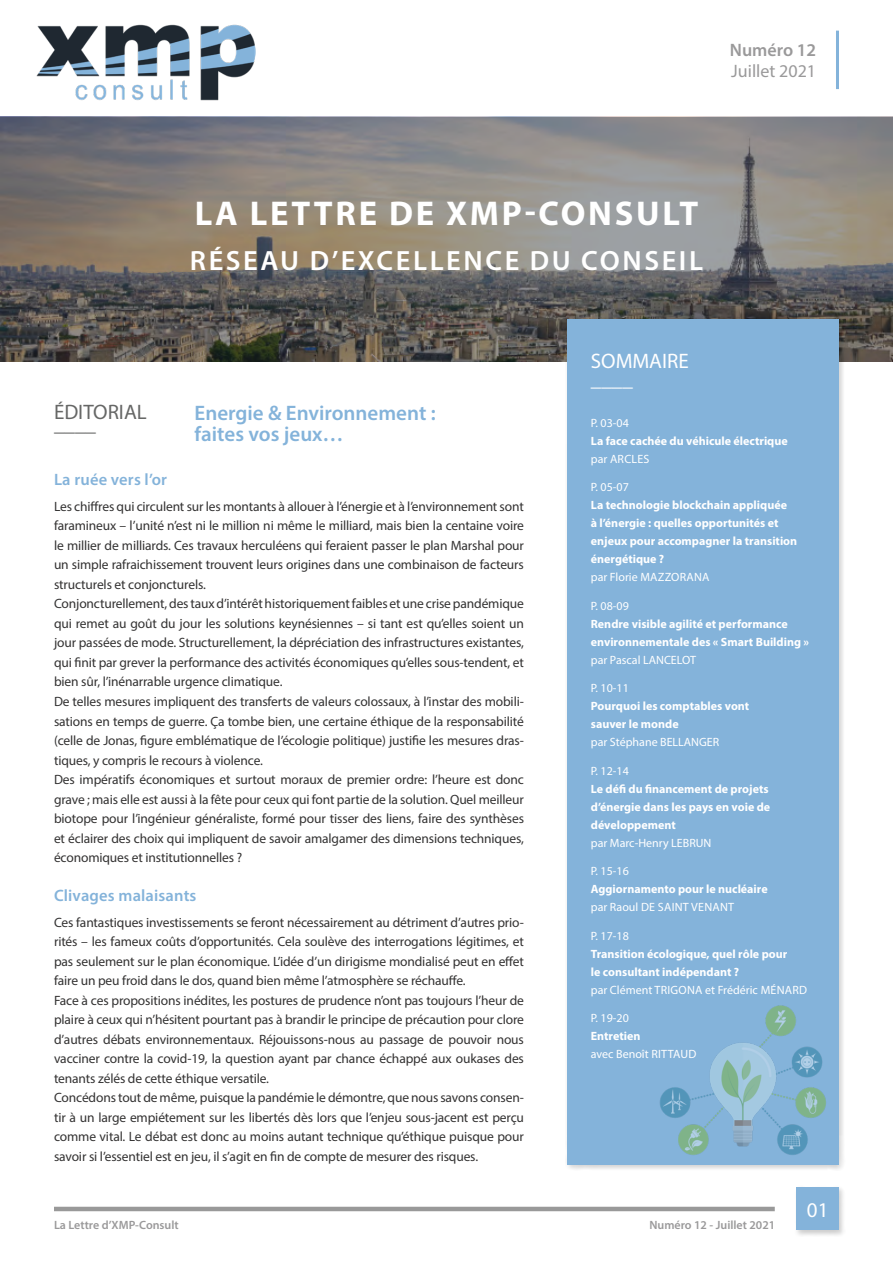
<style>
.page{position:relative;width:893px;height:1263px;background:#fff}
.page>*{position:absolute;margin:0;border:0;box-sizing:border-box;transform-origin:0 0}
.t1{font:700 34.5px "Myriad Pro";letter-spacing:.08em;color:#fff}
.t2{font:600 27.9px "Myriad Pro";letter-spacing:.09em;color:#fff}
.t3{font:600 21px "Myriad Pro";color:#84b3da}
.t4{font:21px "Myriad Pro";color:#fff}
.t5{font:21px "Myriad Pro";color:#666766}
.t6{font:18px "Myriad Pro";color:#9a999a}
.t7{font:600 18px "Myriad Pro";color:#9a999a}
.t8{font:600 16.5px "Myriad Pro";letter-spacing:.01em;color:#84b3da}
.t9{font:13.5px/19.5px "Myriad Pro";letter-spacing:-.01em;color:#333232;text-align:justify}
.t10{font:700 12px/18px "Myriad Pro";color:#fff}
.t11{font:12px/18px "Myriad Pro";color:#fff}
.t12{font:600 12px "Myriad Pro";color:#9a999a}
.t13{font:12px "Myriad Pro";letter-spacing:.02em;color:#fff}
.s1{font-weight:400}
.s2{font-weight:700}
</style>
<div class="page">
<svg style="left:0;top:117px;width:893px;height:244px;background:#797571"></svg>
<img style="left:36px;top:24px;width:219px;height:77px">
<hr style="left:54px;top:1207px;width:721px;height:4px;background:#999">
<hr style="left:836px;top:31px;width:3px;height:58px;background:#84b3da">
<div style="left:794px;top:1185px;width:52px;height:52px;background:#000;opacity:.2"></div>
<div style="left:796px;top:1188px;width:43px;height:42px;background:#84b3da"></div>
<div style="left:565px;top:317px;width:281px;height:854px;background:#000;opacity:.2"></div>
<div style="left:568px;top:319px;width:271px;height:845px;background:#84b3da"></div>
<img style="left:660px;top:982px;width:181px;height:176px">
<p class="t7" style="left:730px;top:38px;width:88px">Numéro 12</p>
<p class="t6" style="left:731px;top:60px;width:87px">Juillet 2021</p>
<p class="t1" style="left:195px;top:191px;width:505px">LA LETTRE DE XMP-CONSULT</p>
<p class="t2" style="left:190px;top:243px;width:515px">RÉSEAU D’EXCELLENCE DU CONSEIL</p>
<p class="t5" style="left:54px;top:399px;width:94px">ÉDITORIAL</p>
<p class="t5" style="left:54px;top:411px;width:43px">____</p>
<p class="t3" style="left:195px;top:399px;width:243px">Energie &amp; Environnement :</p>
<p class="t3" style="left:195px;top:420px;width:151px">faites vos jeux…</p>
<p class="t8" style="left:54px;top:469px;width:115px">La ruée vers l’or</p>
<p class="t9" style="left:54px;top:496px;width:471px">Les chiffres qui circulent sur les montants à allouer à l’énergie et à l’environnement sont faramineux – l’unité n’est ni le million ni même le milliard, mais bien la centaine voire le millier de milliards. Ces travaux herculéens qui feraient passer le plan Marshal pour un simple rafraichissement trouvent leurs origines dans une combinaison de facteurs structurels et conjoncturels.</p>
<p class="t9" style="left:54px;top:594px;width:471px">Conjoncturellement, des taux d’intérêt historiquement faibles et une crise pandémique qui remet au goût du jour les solutions keynésiennes – si tant est qu’elles soient un jour passées de mode. Structurellement, la dépréciation des infrastructures existantes, qui finit par grever la performance des activités économiques qu’elles sous-tendent, et bien sûr, l’inénarrable urgence climatique.</p>
<p class="t9" style="left:54px;top:691px;width:471px">De telles mesures impliquent des transferts de valeurs colossaux, à l’instar des mobili&shy;sations en temps de guerre. Ça tombe bien, une certaine éthique de la responsabilité (celle de Jonas, figure emblématique de l’écologie politique) justifie les mesures dras&shy;tiques, y compris le recours à violence.</p>
<p class="t9" style="left:54px;top:769px;width:471px">Des impératifs économiques et surtout moraux de premier ordre: l’heure est donc grave ; mais elle est aussi à la fête pour ceux qui font partie de la solution. Quel meilleur biotope pour l’ingénieur généraliste, formé pour tisser des liens, faire des synthèses et éclairer des choix qui impliquent de savoir amalgamer des dimensions techniques, économiques et institutionnelles ?</p>
<p class="t8" style="left:54px;top:885px;width:144px">Clivages malaisants</p>
<p class="t9" style="left:54px;top:912px;width:471px">Ces fantastiques investissements se feront nécessairement au détriment d’autres prio&shy;rités – les fameux coûts d’opportunités. Cela soulève des interrogations légitimes, et pas seulement sur le plan économique. L’idée d’un dirigisme mondialisé peut en effet faire un peu froid dans le dos, quand bien même l’atmosphère se réchauffe.</p>
<p class="t9" style="left:54px;top:990px;width:471px">Face à ces propositions inédites, les postures de prudence n’ont pas toujours l’heur de plaire à ceux qui n’hésitent pourtant pas à brandir le principe de précaution pour clore d’autres débats environnementaux. Réjouissons-nous au passage de pouvoir nous vacciner contre la covid-19, la question ayant par chance échappé aux oukases des tenants zélés de cette éthique versatile.</p>
<p class="t9" style="left:54px;top:1087px;width:471px">Concédons tout de même, puisque la pandémie le démontre, que nous savons consen&shy;tir à un large empiétement sur les libertés dès lors que l’enjeu sous-jacent est perçu comme vital. Le débat est donc au moins autant technique qu’éthique puisque pour savoir si l’essentiel est en jeu, il s’agit en fin de compte de mesurer des risques.</p>
<p class="t4" style="left:591px;top:348px;width:99px">SOMMAIRE</p>
<p class="t4" style="left:591px;top:366px;width:43px">____</p>
<p class="t11" style="left:591px;top:414px;width:40px">P. 03-04</p>
<p class="t10" style="left:591px;top:431px;width:198px">La face cachée du véhicule électrique</p>
<p class="t13" style="left:591px;top:451px;width:60px">par ARCLES</p>
<p class="t11" style="left:591px;top:478px;width:40px">P. 05-07</p>
<p class="t10" style="left:591px;top:496px;width:208px">La technologie blockchain appliquée<br>à l’énergie : quelles opportunités et enjeux pour accompagner la transition énergétique ?<br><span class="s1">par Florie MAZZORANA</span></p>
<p class="t11" style="left:591px;top:597px;width:40px">P. 08-09</p>
<p class="t10" style="left:591px;top:614px;width:220px">Rendre visible agilité et performance environnementale des « Smart Building » <span class="s1">par Pascal LANCELOT</span></p>
<p class="t11" style="left:591px;top:679px;width:40px">P. 10-11</p>
<p class="t10" style="left:591px;top:697px;width:160px">Pourquoi les comptables vont</p>
<p class="t11" style="left:591px;top:715px;width:130px"><span class="s2">sauver le monde<br></span>par Stéphane BELLANGER</p>
<p class="t11" style="left:591px;top:762px;width:40px">P. 12-14</p>
<p class="t10" style="left:591px;top:779px;width:181px">Le défi du financement de projets d’énergie dans les pays en voie de développement<br><span class="s1">par Marc-Henry LEBRUN</span></p>
<p class="t11" style="left:591px;top:862px;width:40px">P. 15-16</p>
<p class="t10" style="left:591px;top:880px;width:178px">Aggiornamento pour le nucléaire <span class="s1">par Raoul DE SAINT VENANT</span></p>
<p class="t11" style="left:591px;top:927px;width:40px">P. 17-18</p>
<p class="t10" style="left:591px;top:944px;width:198px">Transition écologique, quel rôle pour</p>
<p class="t11" style="left:591px;top:963px;width:218px"><span class="s2">le consultant indépendant ?<br></span>par Clément TRIGONA et Frédéric MÉNARD</p>
<p class="t11" style="left:591px;top:1009px;width:40px">P. 19-20</p>
<p class="t11" style="left:591px;top:1027px;width:107px"><span class="s2">Entretien<br></span>avec Benoît RITTAUD</p>
<p class="t4" style="left:807px;top:1197px;width:23px">01</p>
<p class="t12" style="left:54px;top:1217px;width:126px">La Lettre d’XMP-Consult</p>
<p class="t12" style="left:649px;top:1217px;width:127px">Numéro 12 - Juillet 2021</p>
</div>
